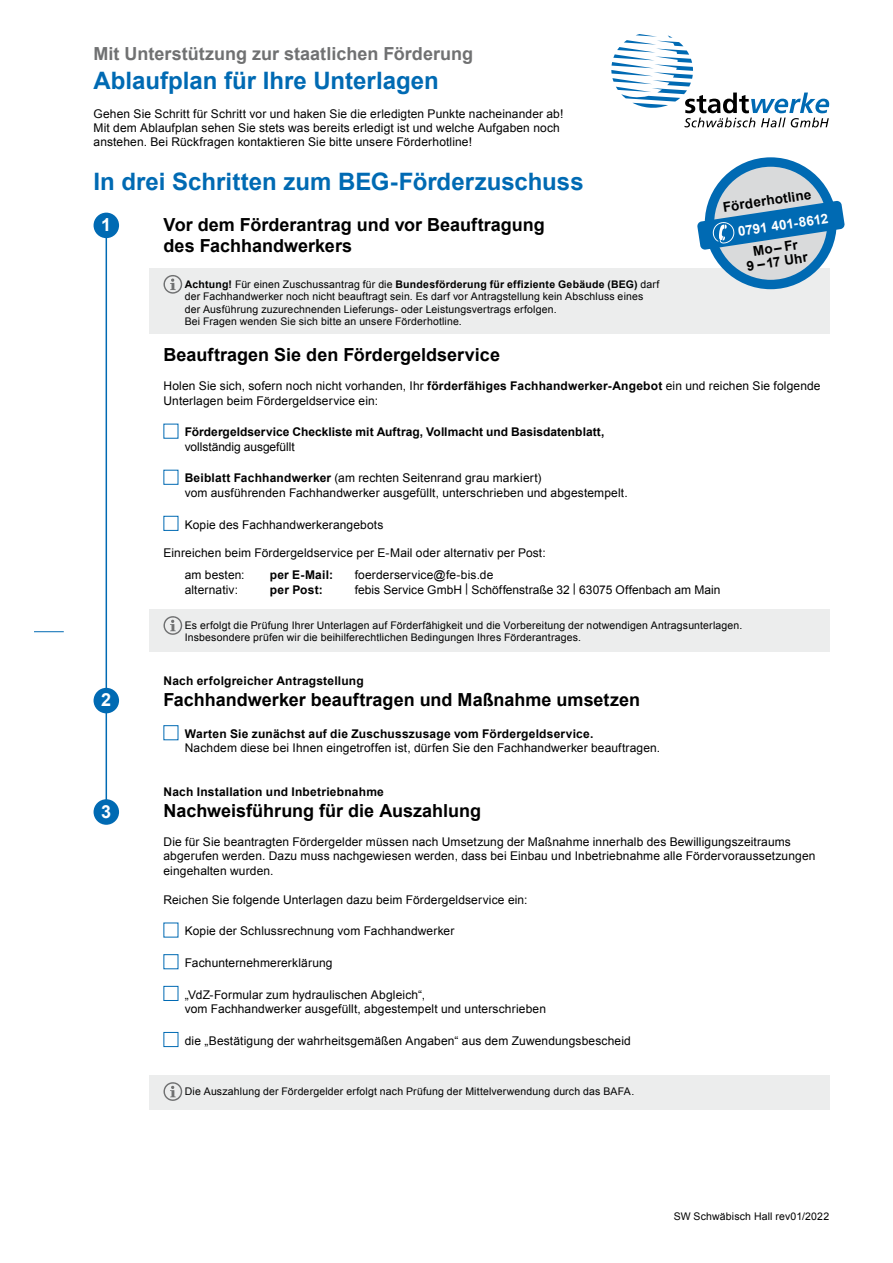
<style>
.page{position:relative;width:893px;height:1263px;background:#fff}
.page>*{position:absolute;margin:0;border:0;box-sizing:border-box;transform-origin:0 0}
.t1{font:700 24px "Arial";color:#006ab3}
.t2{font:700 18px/21.6px "Arial";color:#000}
.t3{font:700 18px "Arial";color:#707172}
.t4{font:700 18px "Arial";color:#fff}
.t5{font:700 13.5px/13.5px "Arial";color:#000;text-align:center}
.t6{font:700 13.5px "Arial";color:#fff}
.t7{font:12px/14.4px "Arial";letter-spacing:.01em;color:#000}
.t8{font:700 12px "Arial";letter-spacing:.015em;color:#000}
.t9{font:10.5px/12.6px "Arial";letter-spacing:.015em;color:#000}
.s1{font-weight:700}
</style>
<div class="page">
<hr style="left:34px;top:631px;width:30px;height:1px;background:#006ab3">
<div style="left:149px;top:268px;width:680px;height:66px;background:#eceded"></div>
<div style="left:149px;top:609px;width:680px;height:43px;background:#eceded"></div>
<div style="left:149px;top:1075px;width:680px;height:34px;background:#eceded"></div>
<hr style="left:106px;top:231px;width:1px;height:580px;background:#006ab3">
<svg style="left:163px;top:275px;width:19px;height:19px"></svg>
<div style="left:163px;top:470px;width:15px;height:15px;background:#fff;border:1px solid #006ab3"></div>
<div style="left:163px;top:516px;width:15px;height:15px;background:#fff;border:1px solid #006ab3"></div>
<svg style="left:163px;top:616px;width:19px;height:19px"></svg>
<div style="left:163px;top:725px;width:15px;height:15px;background:#fff;border:1px solid #006ab3"></div>
<div style="left:163px;top:954px;width:15px;height:15px;background:#fff;border:1px solid #006ab3"></div>
<div style="left:163px;top:986px;width:15px;height:15px;background:#fff;border:1px solid #006ab3"></div>
<div style="left:163px;top:1032px;width:15px;height:15px;background:#fff;border:1px solid #006ab3"></div>
<svg style="left:163px;top:1082px;width:19px;height:19px"></svg>
<div style="left:94px;top:213px;width:25px;height:25px;background:#006ab3;border-radius:50%"></div>
<div style="left:94px;top:688px;width:25px;height:25px;background:#006ab3;border-radius:50%"></div>
<div style="left:94px;top:799px;width:25px;height:26px;background:#006ab3;border-radius:50%"></div>
<svg style="left:611px;top:34px;width:218px;height:93px"></svg>
<svg style="left:709px;top:162px;width:123px;height:122px;background:#b5c7d4"></svg>
<div style="left:705px;top:157px;width:132px;height:132px;border:9px solid #006ab3;border-radius:50%"></div>
<svg style="left:697px;top:201px;width:148px;height:49px;background:#5899c5"></svg>
<h2 class="t3" style="left:94px;top:42px;width:381px">Mit Unterstützung zur staatlichen Förderung</h2>
<h1 class="t1" style="left:94px;top:64px;width:347px">Ablaufplan für Ihre Unterlagen</h1>
<p class="t7" style="left:94px;top:106px;width:471px">Gehen Sie Schritt für Schritt vor und haken Sie die erledigten Punkte nacheinander ab!<br>Mit dem Ablaufplan sehen Sie stets was bereits erledigt ist und welche Aufgaben noch anstehen. Bei Rückfragen kontaktieren Sie bitte unsere Förderhotline!</p>
<h1 class="t1" style="left:94px;top:165px;width:492px">In drei Schritten zum BEG-Förderzuschuss</h1>
<h2 class="t2" style="left:163px;top:214px;width:383px">Vor dem Förderantrag und vor Beauftragung des Fachhandwerkers</h2>
<p class="t9" style="left:185px;top:278px;width:476px"><span class="s1">Achtung!</span> Für einen Zuschussantrag für die <span class="s1">Bundesförderung für effiziente Gebäude (BEG)</span> darf der Fachhandwerker noch nicht beauftragt sein. Es darf vor Antragstellung kein Abschluss eines der Ausführung zuzurechnenden Lieferungs- oder Leistungsvertrags erfolgen.<br>Bei Fragen wenden Sie sich bitte an unsere Förderhotline.</p>
<h2 class="t2" style="left:163px;top:345px;width:338px">Beauftragen Sie den Fördergeldservice</h2>
<p class="t7" style="left:163px;top:379px;width:659px">Holen Sie sich, sofern noch nicht vorhanden, Ihr <span class="s1">förderfähiges Fachhandwerker-Angebot</span> ein und reichen Sie folgende<br>Unterlagen beim Fördergeldservice ein:</p>
<p class="t8" style="left:185px;top:424px;width:421px">Fördergeldservice Checkliste mit Auftrag, Vollmacht und Basisdatenblatt,</p>
<p class="t7" style="left:185px;top:439px;width:111px">vollständig ausgefüllt</p>
<p class="t7" style="left:185px;top:471px;width:444px"><span class="s1">Beiblatt Fachhandwerker</span> (am rechten Seitenrand grau markiert)<br>vom ausführenden Fachhandwerker ausgefüllt, unterschrieben und abgestempelt.</p>
<p class="t7" style="left:185px;top:517px;width:200px">Kopie des Fachhandwerkerangebots</p>
<p class="t7" style="left:185px;top:542px;width:362px;line-height:21.9px;text-indent:-21px">Einreichen beim Fördergeldservice per E-Mail oder alternativ per Post: am besten:</p>
<p class="t5" style="left:722px;top:201px;width:90px;rotate:-9deg">Förderhotline</p>
<p class="t5" style="left:744px;top:247px;width:63px;rotate:-9deg">Mo– Fr<br>9 –17 Uhr</p>
<p class="t6" style="left:737px;top:223px;width:93px;rotate:-9deg">0791 401-8612</p>
<h2 class="t4" style="left:101px;top:213px;width:12px">1</h2>
<p class="t8" style="left:270px;top:567px;width:65px">per E-Mail:</p>
<p class="t7" style="left:355px;top:568px;width:140px">foerderservice@fe-bis.de</p>
<p class="t7" style="left:185px;top:582px;width:55px">alternativ:</p>
<p class="t8" style="left:270px;top:581px;width:54px">per Post:</p>
<p class="t7" style="left:355px;top:582px;width:367px">febis Service GmbH | Schöffenstraße 32 | 63075 Offenbach am Main</p>
<p class="t9" style="left:185px;top:619px;width:559px">Es erfolgt die Prüfung Ihrer Unterlagen auf Förderfähigkeit und die Vorbereitung der notwendigen Antragsunterlagen.<br>Insbesondere prüfen wir die beihilferechtlichen Bedingungen Ihres Förderantrages.</p>
<p class="t8" style="left:163px;top:672px;width:202px">Nach erfolgreicher Antragstellung</p>
<h2 class="t2" style="left:163px;top:690px;width:478px">Fachhandwerker beauftragen und Maßnahme umsetzen</h2>
<p class="t8" style="left:185px;top:726px;width:410px">Warten Sie zunächst auf die Zuschusszusage vom Fördergeldservice.</p>
<p class="t7" style="left:185px;top:741px;width:477px">Nachdem diese bei Ihnen eingetroffen ist, dürfen Sie den Fachhandwerker beauftragen.</p>
<p class="t8" style="left:163px;top:783px;width:222px">Nach Installation und Inbetriebnahme</p>
<h2 class="t2" style="left:163px;top:800px;width:319px">Nachweisführung für die Auszahlung</h2>
<p class="t7" style="left:163px;top:835px;width:653px">Die für Sie beantragten Fördergelder müssen nach Umsetzung der Maßnahme innerhalb des Bewilligungszeitraums abgerufen werden. Dazu muss nachgewiesen werden, dass bei Einbau und Inbetriebnahme alle Fördervoraussetzungen eingehalten wurden.</p>
<p class="t7" style="left:163px;top:892px;width:365px">Reichen Sie folgende Unterlagen dazu beim Fördergeldservice ein:</p>
<p class="t7" style="left:185px;top:924px;width:271px">Kopie der Schlussrechnung vom Fachhandwerker</p>
<p class="t7" style="left:185px;top:956px;width:149px">Fachunternehmererklärung</p>
<p class="t7" style="left:185px;top:987px;width:363px">„VdZ-Formular zum hydraulischen Abgleich“,<br>vom Fachhandwerker ausgefüllt, abgestempelt und unterschrieben</p>
<p class="t7" style="left:185px;top:1033px;width:448px">die „Bestätigung der wahrheitsgemäßen Angaben“ aus dem Zuwendungsbescheid</p>
<h2 class="t4" style="left:101px;top:688px;width:12px">2</h2>
<h2 class="t4" style="left:101px;top:799px;width:12px">3</h2>
<p class="t9" style="left:185px;top:1085px;width:451px">Die Auszahlung der Fördergelder erfolgt nach Prüfung der Mittelverwendung durch das BAFA.</p>
<p class="t9" style="left:674px;top:1210px;width:157px">SW Schwäbisch Hall rev01/2022</p>
</div>
